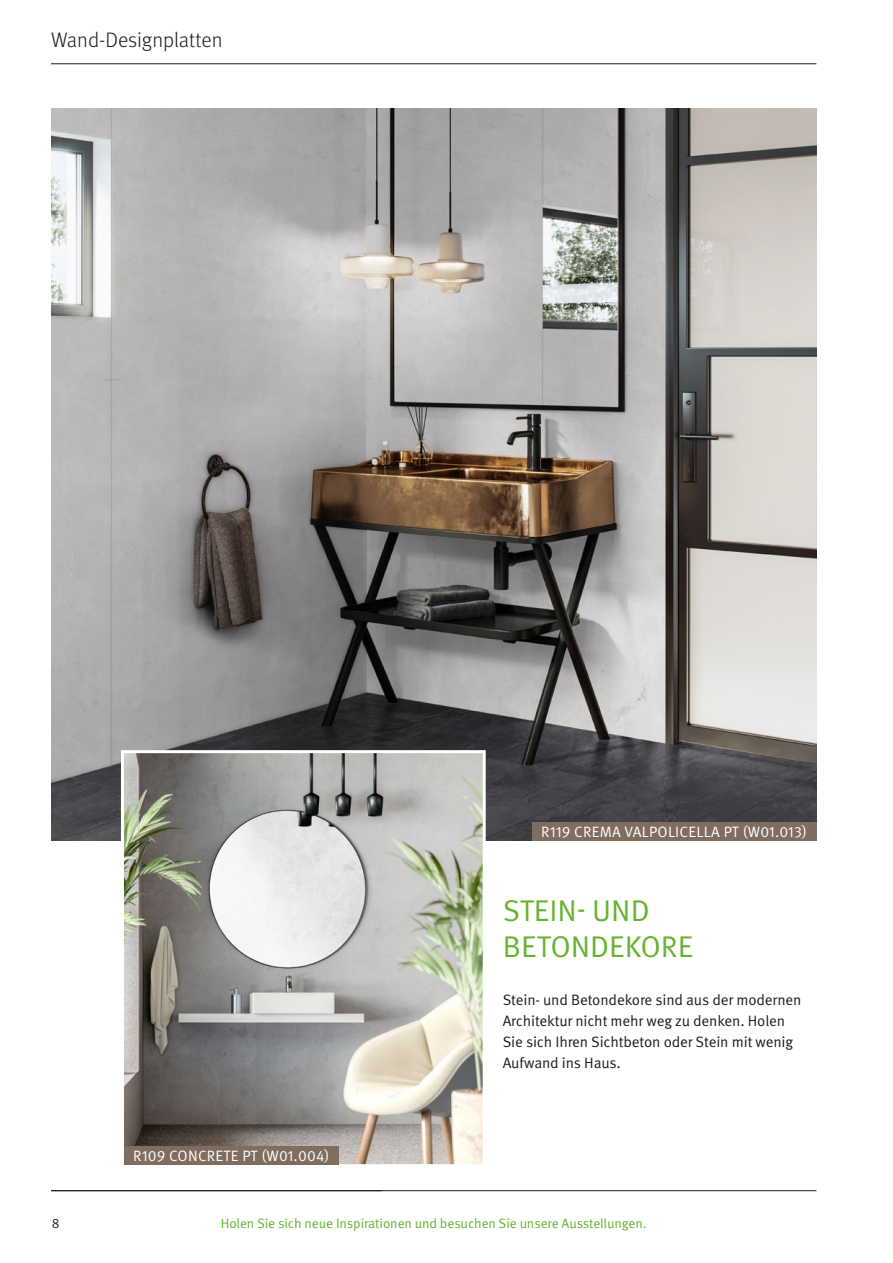
<style>
.page{position:relative;width:893px;height:1263px;background:#fff}
.page>*{position:absolute;margin:0;border:0;box-sizing:border-box;transform-origin:0 0}
.t1{font:30px/36px "Meta Pro Norm";color:#65b32e}
.t2{font:300 21px "Meta Pro";color:#1d1d1b}
.t3{font:15px/21px "Meta Pro Norm";letter-spacing:-.01em;color:#1d1d1b}
.t4{font:15px "Meta Pro Norm";letter-spacing:.015em;color:#fff}
.t5{font:13.5px "Meta Pro Norm";letter-spacing:-.01em;color:#65b32e}
.t6{font:13.5px "Meta Pro Norm";color:#1d1d1b}
</style>
<div class="page">
<img style="left:51px;top:109px;width:765px;height:731px">
<svg style="left:119px;top:749px;width:368px;height:416px;background:#aeada6"></svg>
<div style="left:531px;top:822px;width:285px;height:18px;background:#7f6d60"></div>
<div style="left:124px;top:1146px;width:215px;height:18px;background:#7f6d60"></div>
<hr style="left:51px;top:64px;width:765px;height:1px;background:#1d1d1b">
<hr style="left:51px;top:1190px;width:765px;height:1px;background:#1d1d1b">
<h2 class="t2" style="left:51px;top:24px;width:173px">Wand-Designplatten</h2>
<p class="t4" style="left:133px;top:1144px;width:198px">R109 CONCRETE PT (W01.004)</p>
<p class="t4" style="left:541px;top:820px;width:267px">R119 CREMA VALPOLICELLA PT (W01.013)</p>
<h1 class="t1" style="left:503px;top:891px;width:192px">STEIN- UND<br>BETONDEKORE</h1>
<p class="t3" style="left:503px;top:988px;width:300px">Stein- und Betondekore sind aus der modernen Architektur nicht mehr weg zu denken. Holen Sie sich Ihren Sichtbeton oder Stein mit wenig Aufwand ins Haus.</p>
<p class="t6" style="left:52px;top:1213px;width:9px">8</p>
<p class="t5" style="left:221px;top:1213px;width:427px">Holen Sie sich neue Inspirationen und besuchen Sie unsere Ausstellungen.</p>
</div>
